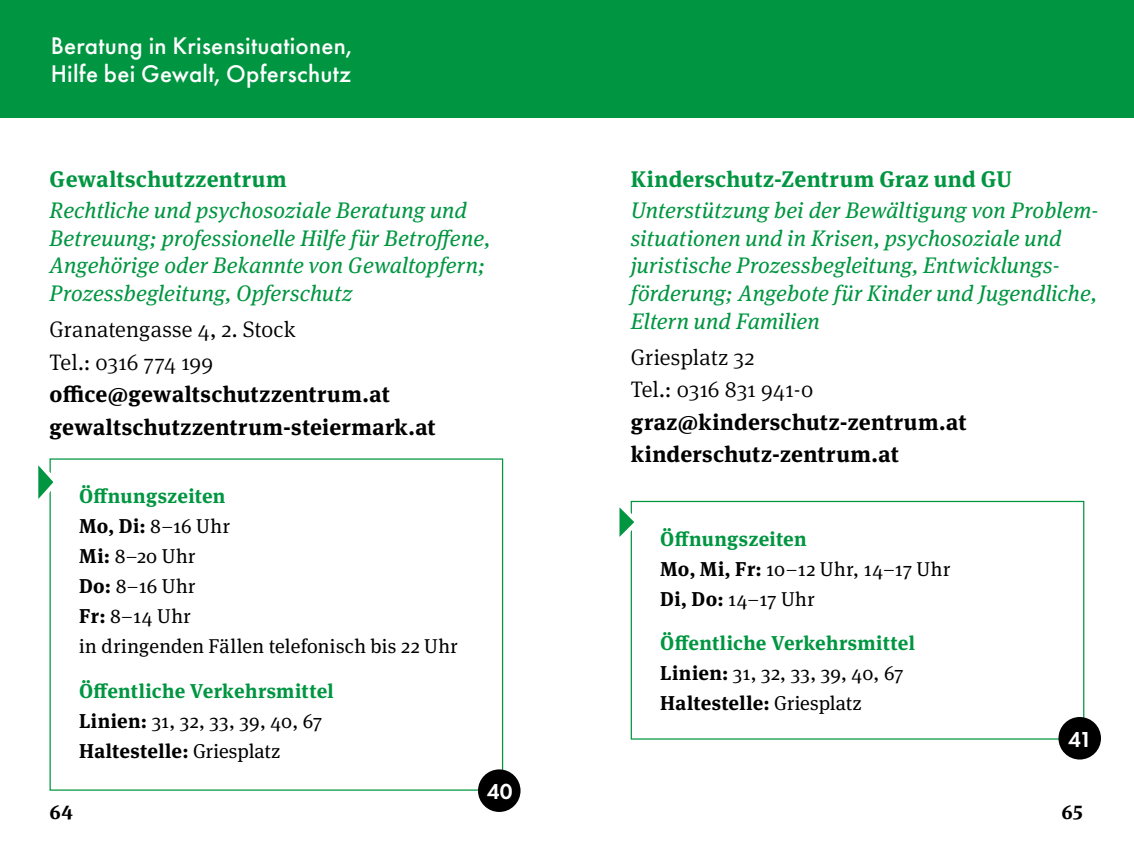
<style>
.page{position:relative;width:1134px;height:851px;background:#fff}
.page>*{position:absolute;margin:0;border:0;box-sizing:border-box;transform-origin:0 0}
.t1{font:500 25px/27.5px "Futura PT";letter-spacing:.01em;color:#fff}
.t2{font:italic 22.5px/27.5px "Meta Serif Pro";letter-spacing:.005em;color:#009641}
.t3{font:700 22.5px/32.5px "Meta Serif Pro";letter-spacing:.015em;color:#000}
.t4{font:300 22.5px/32.5px "Meta Serif Pro";color:#000}
.t5{font:700 22.5px "Meta Serif Pro";letter-spacing:.015em;color:#009641}
.t6{font:600 22.5px "Futura PT";color:#fff}
.t7{font:20px/30px "Meta Serif Pro";letter-spacing:.015em;color:#000}
.t8{font:700 20px "Meta Serif Pro";color:#000}
.s1{font-weight:700;color:#009641}
.s2{font-weight:700}
</style>
<div class="page">
<svg style="left:38px;top:458px;width:23px;height:52px"></svg>
<div style="left:0;top:0;width:1134px;height:117px;background:#009641"></div>
<div style="left:631px;top:500px;width:453px;height:239px;border:1px solid #009641"></div>
<svg style="left:619px;top:500px;width:24px;height:47px"></svg>
<div style="left:478px;top:769px;width:42px;height:42px;background:#000;border-radius:50%"></div>
<div style="left:1058px;top:716px;width:43px;height:43px;background:#000;border-radius:50%"></div>
<p class="t1" style="left:51px;top:32px;width:303px">Beratung in Krisensituationen,<br>Hilfe bei Gewalt, Opferschutz</p>
<p class="t5" style="left:50px;top:161px;width:238px">Gewaltschutzzentrum</p>
<p class="t2" style="left:50px;top:196px;width:442px">Rechtliche und psychosoziale Beratung und Betreuung; professionelle Hilfe für Betroffene, Angehörige oder Bekannte von Gewaltopfern; Prozessbegleitung, Opferschutz</p>
<p class="t4" style="left:50px;top:312px;width:248px">Granatengasse 4, 2. Stock<br>Tel.: 0316 774 199</p>
<p class="t3" style="left:50px;top:376px;width:388px">office@gewaltschutzzentrum.at gewaltschutzzentrum-steiermark.at</p>
<p class="t7" style="left:79px;top:480px;width:380px"><span class="s1">Öffnungszeiten<br></span><span class="s2">Mo, Di:</span> 8–16 Uhr<br><span class="s2">Mi:</span> 8–20 Uhr<br><span class="s2">Do:</span> 8–16 Uhr<br><span class="s2">Fr:</span> 8–14 Uhr<br>in dringenden Fällen telefonisch bis 22 Uhr</p>
<p class="t7" style="left:79px;top:674px;width:256px"><span class="s1">Öffentliche Verkehrsmittel<br></span><span class="s2">Linien:</span> 31, 32, 33, 39, 40, 67<br><span class="s2">Haltestelle:</span> Griesplatz</p>
<p class="t6" style="left:487px;top:777px;width:27px">40</p>
<p class="t5" style="left:631px;top:161px;width:383px">Kinderschutz-Zentrum Graz und GU</p>
<p class="t2" style="left:631px;top:196px;width:469px">Unterstützung bei der Bewältigung von Problem&shy;situationen und in Krisen, psychosoziale und juristische Prozessbegleitung, Entwicklungs&shy;förderung; Angebote für Kinder und Jugendliche, Eltern und Familien</p>
<p class="t4" style="left:631px;top:339px;width:184px">Griesplatz 32<br>Tel.: 0316 831 941-0</p>
<p class="t3" style="left:631px;top:403px;width:337px">graz@kinderschutz-zentrum.at kinderschutz-zentrum.at</p>
<p class="t7" style="left:660px;top:522px;width:292px"><span class="s1">Öffnungszeiten<br></span><span class="s2">Mo, Mi, Fr:</span> 10–12 Uhr, 14–17 Uhr<br><span class="s2">Di, Do:</span> 14–17 Uhr</p>
<p class="t7" style="left:660px;top:627px;width:256px"><span class="s1">Öffentliche Verkehrsmittel<br></span><span class="s2">Linien:</span> 31, 32, 33, 39, 40, 67<br><span class="s2">Haltestelle:</span> Griesplatz</p>
<p class="t6" style="left:1068px;top:725px;width:26px">41</p>
<p class="t8" style="left:50px;top:796px;width:25px">64</p>
<p class="t8" style="left:1061px;top:796px;width:23px">65</p>
</div>
